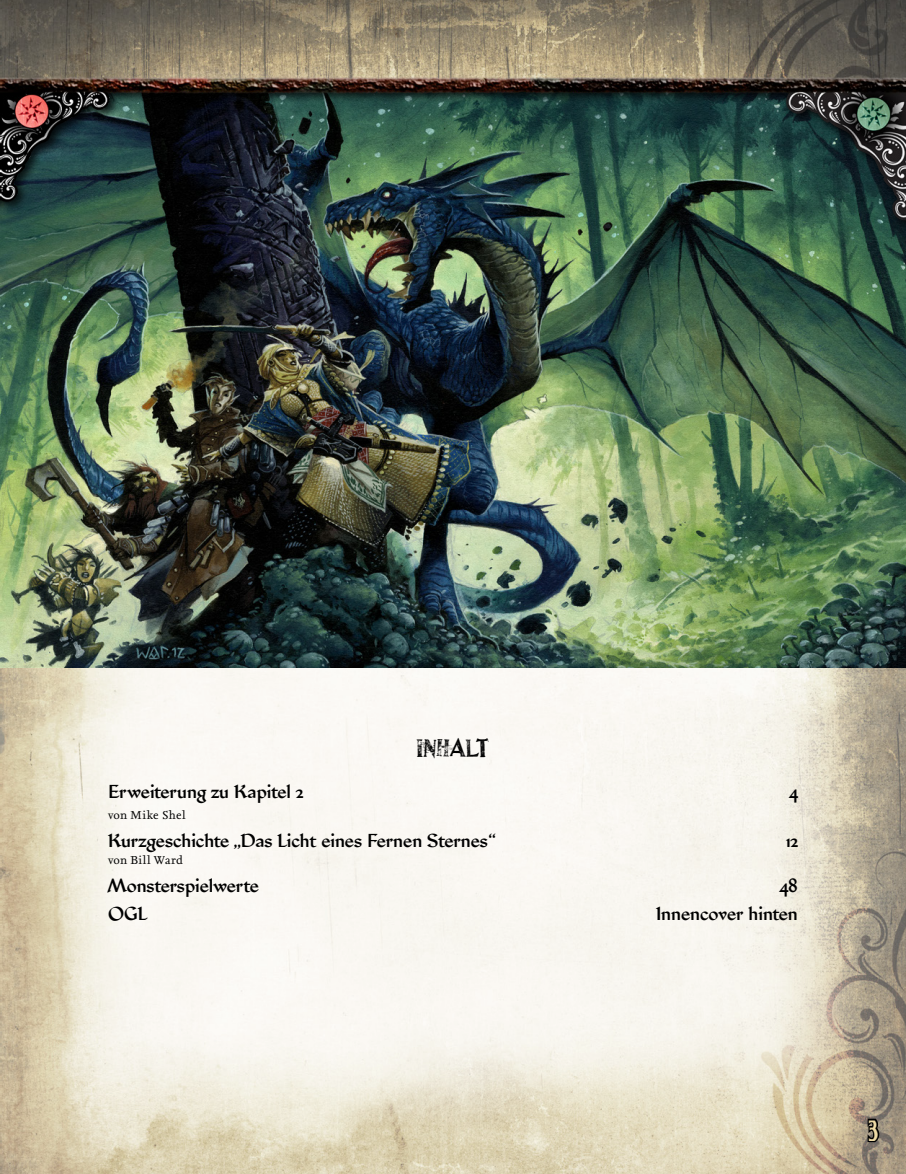
<style>
.page{position:relative;width:906px;height:1174px;background:#fff}
.page>*{position:absolute;margin:0;border:0;box-sizing:border-box;transform-origin:0 0}
.t1{font:28.5px "CC Treacherous Corners";color:#eedba6}
.t2{font:27px "Ebenezer";color:#000}
.t3{font:500 19.5px "Jubilee";color:#000}
.t4{font:12px "Nexus Serif OT";letter-spacing:.02em;color:#000}
</style>
<div class="page">
<img style="left:0;top:667px;width:906px;height:507px">
<img style="left:0;top:240px;width:906px;height:427px">
<div style="left:0;top:0;width:906px;height:240px;background:#000;opacity:.75"></div>
<svg style="left:865px;top:1116px;width:16px;height:27px"></svg>
<h2 class="t2" style="left:416px;top:731px;width:74px">INHALT</h2>
<p class="t3" style="left:108px;top:781px;width:197px">Erweiterung zu Kapitel 2</p>
<p class="t3" style="left:789px;top:781px;width:10px">4</p>
<p class="t4" style="left:108px;top:807px;width:79px">von Mike Shel</p>
<p class="t3" style="left:108px;top:830px;width:390px">Kurzgeschichte „Das Licht eines Fernen Sternes“</p>
<p class="t3" style="left:786px;top:830px;width:13px">12</p>
<p class="t4" style="left:108px;top:852px;width:77px">von Bill Ward</p>
<p class="t3" style="left:108px;top:875px;width:152px">Monsterspielwerte</p>
<p class="t3" style="left:779px;top:875px;width:20px">48</p>
<p class="t3" style="left:108px;top:903px;width:40px">OGL</p>
<p class="t3" style="left:656px;top:903px;width:143px">Innencover hinten</p>
<h1 class="t1" style="left:868px;top:1113px;width:11px">3</h1>
</div>
